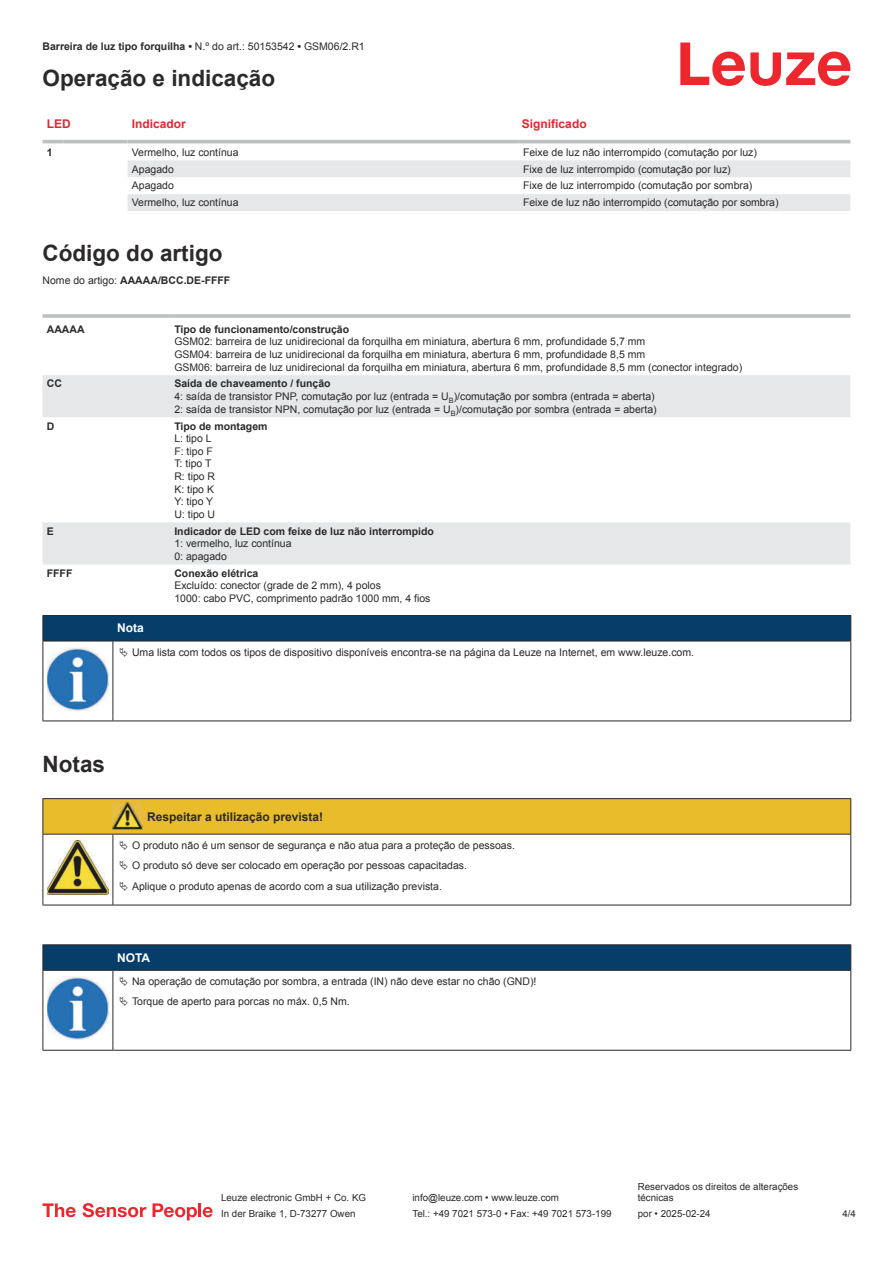
<style>
.page{position:relative;width:893px;height:1263px;background:#fff}
.page>*{position:absolute;margin:0;border:0;box-sizing:border-box;transform-origin:0 0}
.t1{font:700 22.5px "Arial";color:#2b292a}
.t2{font:700 12px "Arial";color:#2b292a}
.t3{font:700 12px "Arial";color:#db2a30}
.t4{font:700 12px "Arial";color:#fff}
.t5{font:10.5px/12.6px "Arial";color:#2b292a}
.t6{font:700 10.5px "Arial";color:#2b292a}
.t7{font:9.75px/11.7px "Arial";color:#2b292a}
.s1{font-weight:400}
.s2{font-weight:700}
</style>
<div class="page">
<svg style="left:680px;top:43px;width:170px;height:43px"></svg>
<svg style="left:43px;top:143px;width:807px;height:68px"></svg>
<svg style="left:128px;top:160px;width:722px;height:51px"></svg>
<hr style="left:43px;top:140px;width:21px;height:3px;background:#bdbfc1">
<hr style="left:64px;top:140px;width:64px;height:3px;background:#bdbfc1">
<hr style="left:128px;top:140px;width:391px;height:3px;background:#bdbfc1">
<hr style="left:519px;top:140px;width:331px;height:3px;background:#bdbfc1">
<svg style="left:43px;top:375px;width:807px;height:189px"></svg>
<hr style="left:43px;top:314px;width:127px;height:4px;background:#bdbfc1">
<hr style="left:170px;top:314px;width:680px;height:4px;background:#c5c7c9">
<svg style="left:43px;top:1203px;width:33px;height:14px"></svg>
<svg style="left:83px;top:1203px;width:63px;height:14px"></svg>
<svg style="left:153px;top:1203px;width:44px;height:17px"></svg>
<hr style="left:198px;top:1203px;width:3px;height:14px;background:#ed272d">
<svg style="left:203px;top:1207px;width:10px;height:10px"></svg>
<hr style="left:43px;top:641px;width:70px;height:1px;background:#2b292a">
<svg style="left:43px;top:615px;width:808px;height:26px;background:#083b65"></svg>
<hr style="left:113px;top:641px;width:738px;height:1px;background:#2b292a">
<hr style="left:43px;top:641px;width:1px;height:75px;background:#2b292a">
<hr style="left:113px;top:641px;width:1px;height:75px;background:#2b292a">
<hr style="left:850px;top:641px;width:1px;height:75px;background:#2b292a">
<hr style="left:43px;top:720px;width:70px;height:1px;background:#2b292a">
<hr style="left:113px;top:720px;width:738px;height:1px;background:#2b292a">
<img style="left:47px;top:647px;width:61px;height:63px">
<hr style="left:43px;top:798px;width:70px;height:1px;background:#2b292a">
<hr style="left:113px;top:798px;width:30px;height:1px;background:#2b292a">
<hr style="left:143px;top:798px;width:708px;height:1px;background:#2b292a">
<hr style="left:43px;top:905px;width:70px;height:1px;background:#2b292a">
<hr style="left:113px;top:905px;width:30px;height:1px;background:#2b292a">
<hr style="left:143px;top:905px;width:708px;height:1px;background:#2b292a">
<svg style="left:44px;top:1012px;width:806px;height:38px"></svg>
<hr style="left:43px;top:944px;width:70px;height:1px;background:#2b292a">
<hr style="left:113px;top:944px;width:738px;height:1px;background:#2b292a">
<hr style="left:43px;top:971px;width:1px;height:75px;background:#2b292a">
<hr style="left:113px;top:971px;width:1px;height:75px;background:#2b292a">
<hr style="left:850px;top:971px;width:1px;height:75px;background:#2b292a">
<hr style="left:43px;top:1050px;width:70px;height:1px;background:#2b292a">
<hr style="left:113px;top:1050px;width:738px;height:1px;background:#2b292a">
<img style="left:47px;top:1012px;width:61px;height:27px">
<svg style="left:43px;top:799px;width:808px;height:106px"></svg>
<svg style="left:43px;top:945px;width:808px;height:67px"></svg>
<p class="t6" style="left:43px;top:43px;width:324px">Barreira de luz tipo forquilha • <span class="s1">N.º do art.: 50153542</span> • <span class="s1">GSM06/2.R1</span></p>
<h1 class="t1" style="left:43px;top:70px;width:234px">Operação e indicação</h1>
<p class="t3" style="left:47px;top:119px;width:25px">LED</p>
<p class="t3" style="left:132px;top:119px;width:56px">Indicador</p>
<p class="t3" style="left:522px;top:119px;width:66px">Significado</p>
<p class="t6" style="left:47px;top:148px;width:7px">1</p>
<p class="t5" style="left:132px;top:147px;width:108px">Vermelho, luz contínua</p>
<p class="t5" style="left:523px;top:147px;width:236px">Feixe de luz não interrompido (comutação por luz)</p>
<p class="t5" style="left:132px;top:163px;width:44px">Apagado</p>
<p class="t5" style="left:523px;top:163px;width:209px">Fixe de luz interrompido (comutação por luz)</p>
<p class="t5" style="left:132px;top:180px;width:44px">Apagado</p>
<p class="t5" style="left:523px;top:180px;width:231px">Fixe de luz interrompido (comutação por sombra)</p>
<p class="t5" style="left:132px;top:197px;width:108px">Vermelho, luz contínua</p>
<p class="t5" style="left:523px;top:197px;width:257px">Feixe de luz não interrompido (comutação por sombra)</p>
<h1 class="t1" style="left:43px;top:245px;width:181px">Código do artigo</h1>
<p class="t6" style="left:43px;top:276px;width:189px"><span class="s1">Nome do artigo:</span> AAAAA/BCC.DE-FFFF</p>
<p class="t6" style="left:47px;top:325px;width:39px">AAAAA</p>
<p class="t6" style="left:174px;top:325px;width:176px">Tipo de funcionamento/construção</p>
<p class="t5" style="left:174px;top:336px;width:569px">GSM02: barreira de luz unidirecional da forquilha em miniatura, abertura 6 mm, profundidade 5,7 mm<br>GSM04: barreira de luz unidirecional da forquilha em miniatura, abertura 6 mm, profundidade 8,5 mm<br>GSM06: barreira de luz unidirecional da forquilha em miniatura, abertura 6 mm, profundidade 8,5 mm (conector integrado)</p>
<p class="t6" style="left:47px;top:380px;width:17px">CC</p>
<p class="t5" style="left:174px;top:378px;width:484px"><span class="s2">Saída de chaveamento / função<br></span>4: saída de transistor PNP, comutação por luz (entrada = U<sub>B</sub>)/comutação por sombra (entrada = aberta)<br>2: saída de transistor NPN, comutação por luz (entrada = U<sub>B</sub>)/comutação por sombra (entrada = aberta)</p>
<p class="t6" style="left:47px;top:422px;width:9px">D</p>
<p class="t6" style="left:174px;top:422px;width:95px">Tipo de montagem</p>
<p class="t5" style="left:174px;top:433px;width:42px">L: tipo L<br>F: tipo F<br>T: tipo T<br>R: tipo R<br>K: tipo K<br>Y: tipo Y<br>U: tipo U</p>
<p class="t6" style="left:47px;top:527px;width:9px">E</p>
<p class="t6" style="left:174px;top:527px;width:261px">Indicador de LED com feixe de luz não interrompido</p>
<p class="t5" style="left:174px;top:538px;width:119px">1: vermelho, luz contínua<br>0: apagado</p>
<p class="t6" style="left:47px;top:569px;width:27px">FFFF</p>
<p class="t6" style="left:174px;top:569px;width:86px">Conexão elétrica</p>
<p class="t5" style="left:174px;top:580px;width:258px">Excluído: conector (grade de 2 mm), 4 polos<br>1000: cabo PVC, comprimento padrão 1000 mm, 4 fios</p>
<p class="t4" style="left:117px;top:624px;width:28px">Nota</p>
<p class="t5" style="left:132px;top:647px;width:564px">Uma lista com todos os tipos de dispositivo disponíveis encontra-se na página da Leuze na Internet, em www.leuze.com.</p>
<h1 class="t1" style="left:43px;top:756px;width:64px">Notas</h1>
<p class="t2" style="left:147px;top:812px;width:178px">Respeitar a utilização prevista!</p>
<p class="t5" style="left:132px;top:836px;width:384px;line-height:20.2px">O produto não é um sensor de segurança e não atua para a proteção de pessoas.<br>O produto só deve ser colocado em operação por pessoas capacitadas.<br>Aplique o produto apenas de acordo com a sua utilização prevista.</p>
<p class="t4" style="left:117px;top:953px;width:35px">NOTA</p>
<p class="t5" style="left:132px;top:972px;width:406px;line-height:20.2px">Na operação de comutação por sombra, a entrada (IN) não deve estar no chão (GND)!<br>Torque de aperto para porcas no máx. 0,5 Nm.</p>
<p class="t7" style="left:221px;top:1193px;width:146px">Leuze electronic GmbH + Co. KG</p>
<p class="t7" style="left:412px;top:1193px;width:148px">info@leuze.com • www.leuze.com</p>
<p class="t7" style="left:638px;top:1181px;width:162px">Reservados os direitos de alterações técnicas</p>
<p class="t7" style="left:221px;top:1209px;width:136px">In der Braike 1, D-73277 Owen</p>
<p class="t7" style="left:412px;top:1209px;width:201px">Tel.: +49 7021 573-0 • Fax: +49 7021 573-199</p>
<p class="t7" style="left:638px;top:1209px;width:74px">por • 2025-02-24</p>
<p class="t7" style="left:842px;top:1209px;width:15px">4 /4</p>
</div>
